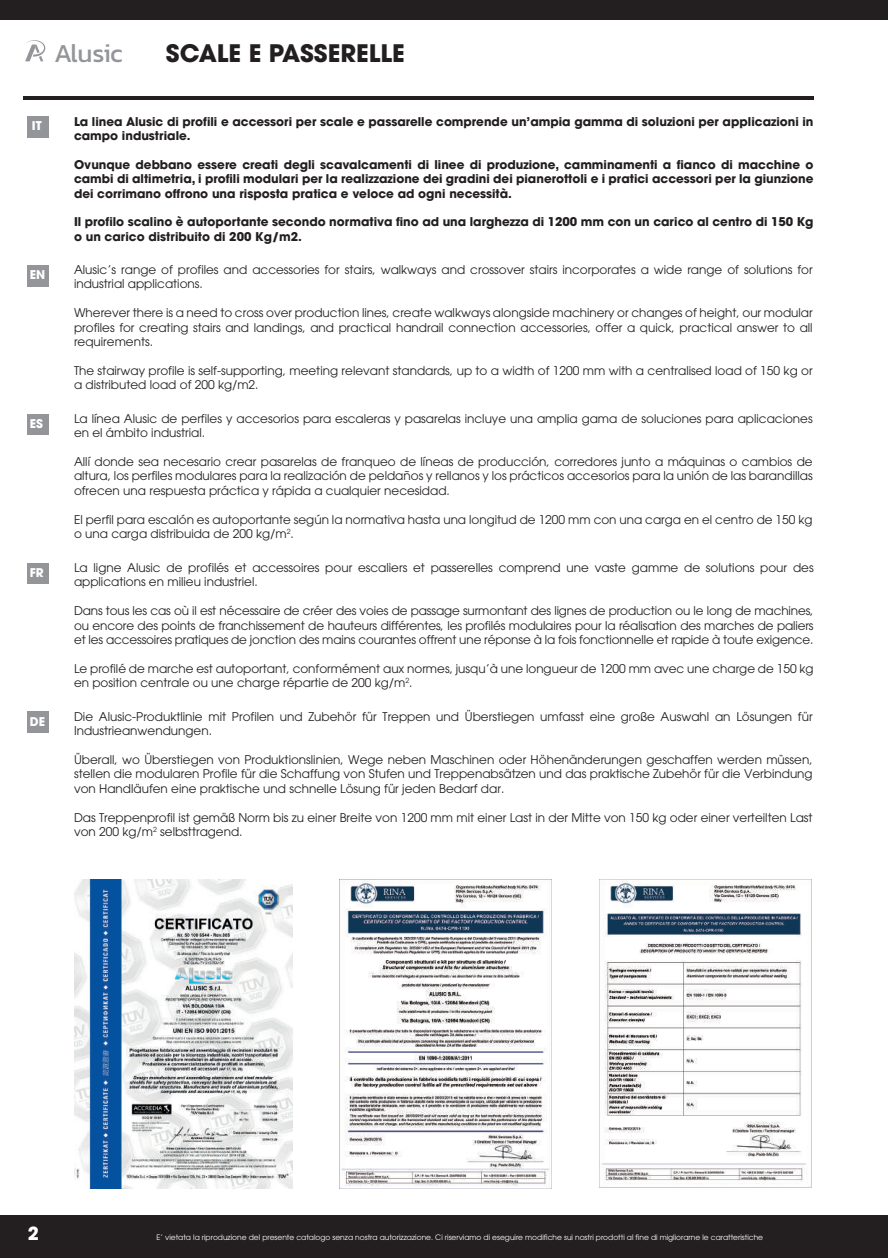
<style>
.page{position:relative;width:888px;height:1258px;background:#fff}
.page>*{position:absolute;margin:0;border:0;box-sizing:border-box;transform-origin:0 0}
.t1{font:26.4px "Kanit";letter-spacing:-.035em;color:#939598}
.t2{font:700 24px "Avant Garde";color:#231f20}
.t3{font:700 18px "Avant Garde";color:#fff}
.t4{font:12px/14.4px "Avant Garde";color:#231f20}
.t5{font:700 12px/14.4px "Avant Garde";color:#231f20}
.t6{font:700 12px "Avant Garde";color:#fff}
.t7{font:7.5px "Avant Garde";color:#fff}
</style>
<div class="page">
<div style="left:27px;top:116px;width:21px;height:21px;background:#939598"></div>
<div style="left:27px;top:265px;width:21px;height:21px;background:#939598"></div>
<div style="left:27px;top:414px;width:21px;height:21px;background:#939598"></div>
<div style="left:27px;top:563px;width:21px;height:21px;background:#939598"></div>
<div style="left:27px;top:712px;width:21px;height:21px;background:#939598"></div>
<svg style="left:25px;top:40px;width:20px;height:21px"></svg>
<img style="left:74px;top:880px;width:218px;height:308px">
<img style="left:339px;top:880px;width:213px;height:308px">
<img style="left:600px;top:879px;width:212px;height:309px">
<div style="left:0;top:0;width:888px;height:19px;background:#231f20"></div>
<hr style="left:23px;top:96px;width:791px;height:3px;background:#231f20">
<div style="left:0;top:1215px;width:888px;height:43px;background:#231f20"></div>
<h1 class="t1" style="left:54px;top:34px;width:70px">Alusic</h1>
<h2 class="t2" style="left:166px;top:37px;width:240px">SCALE E PASSERELLE</h2>
<p class="t6" style="left:32px;top:118px;width:11px">IT</p>
<p class="t5" style="left:74px;top:114px;width:741px">La linea Alusic di profili e accessori per scale e passarelle comprende un’ampia gamma di soluzioni per applicazioni in campo industriale.</p>
<p class="t5" style="left:74px;top:157px;width:741px;text-align:justify">Ovunque debbano essere creati degli scavalcamenti di linee di produzione, camminamenti a fianco di macchine o cambi di altimetria, i profili modulari per la realizzazione dei gradini dei pianerottoli e i pratici accessori per la giunzione dei corrimano offrono una risposta pratica e veloce ad ogni necessità.</p>
<p class="t5" style="left:74px;top:215px;width:741px">Il profilo scalino è autoportante secondo normativa fino ad una larghezza di 1200 mm con un carico al centro di 150 Kg o un carico distribuito di 200 Kg/m2.</p>
<p class="t6" style="left:30px;top:267px;width:17px">EN</p>
<p class="t4" style="left:74px;top:262px;width:740px">Alusic’s range of profiles and accessories for stairs, walkways and crossover stairs incorporates a wide range of solutions for industrial applications.</p>
<p class="t4" style="left:74px;top:306px;width:740px;text-align:justify">Wherever there is a need to cross over production lines, create walkways alongside machinery or changes of height, our modular profiles for creating stairs and landings, and practical handrail connection accessories, offer a quick, practical answer to all requirements.</p>
<p class="t4" style="left:74px;top:363px;width:740px">The stairway profile is self-supporting, meeting relevant standards, up to a width of 1200 mm with a centralised load of 150 kg or a distributed load of 200 kg/m2.</p>
<p class="t6" style="left:30px;top:415px;width:15px">ES</p>
<p class="t4" style="left:74px;top:411px;width:740px">La línea Alusic de perfiles y accesorios para escaleras y pasarelas incluye una amplia gama de soluciones para aplicaciones en el ámbito industrial.</p>
<p class="t4" style="left:74px;top:454px;width:740px;text-align:justify">Allí donde sea necesario crear pasarelas de franqueo de líneas de producción, corredores junto a máquinas o cambios de altura, los perfiles modulares para la realización de peldaños y rellanos y los prácticos accesorios para la unión de las barandillas ofrecen una respuesta práctica y rápida a cualquier necesidad.</p>
<p class="t4" style="left:74px;top:512px;width:740px">El perfil para escalón es autoportante según la normativa hasta una longitud de 1200 mm con una carga en el centro de 150 kg o una carga distribuida de 200 kg/m<sup>2</sup>.</p>
<p class="t6" style="left:30px;top:565px;width:15px">FR</p>
<p class="t4" style="left:74px;top:560px;width:741px">La ligne Alusic de profilés et accessoires pour escaliers et passerelles comprend une vaste gamme de solutions pour des applications en milieu industriel.</p>
<p class="t4" style="left:74px;top:604px;width:741px;text-align:justify">Dans tous les cas où il est nécessaire de créer des voies de passage surmontant des lignes de production ou le long de machines, ou encore des points de franchissement de hauteurs différentes, les profilés modulaires pour la réalisation des marches de paliers et les accessoires pratiques de jonction des mains courantes offrent une réponse à la fois fonctionnelle et rapide à toute exigence.</p>
<p class="t4" style="left:74px;top:661px;width:741px">Le profilé de marche est autoportant, conformément aux normes, jusqu’à une longueur de 1200 mm avec une charge de 150 kg en position centrale ou une charge répartie de 200 kg/m<sup>2</sup>.</p>
<p class="t6" style="left:30px;top:714px;width:17px">DE</p>
<p class="t4" style="left:74px;top:709px;width:740px">Die Alusic-Produktlinie mit Profilen und Zubehör für Treppen und Überstiegen umfasst eine große Auswahl an Lösungen für<br>Industrieanwendungen.</p>
<p class="t4" style="left:74px;top:752px;width:740px;text-align:justify">Überall, wo Überstiegen von Produktionslinien, Wege neben Maschinen oder Höhenänderungen geschaffen werden müssen, stellen die modularen Profile für die Schaffung von Stufen und Treppenabsätzen und das praktische Zubehör für die Verbindung von Handläufen eine praktische und schnelle Lösung für jeden Bedarf dar.</p>
<p class="t4" style="left:74px;top:810px;width:740px">Das Treppenprofil ist gemäß Norm bis zu einer Breite von 1200 mm mit einer Last in der Mitte von 150 kg oder einer verteilten Last von 200 kg/m<sup>2</sup> selbsttragend.</p>
<h3 class="t3" style="left:28px;top:1222px;width:13px">2</h3>
<p class="t7" style="left:156px;top:1233px;width:608px">E’ vietata la riproduzione del presente catalogo senza nostra autorizzazione. Ci riserviamo di eseguire modifiche sui nostri prodotti al fine di migliorarne le caratteristiche</p>
</div>
